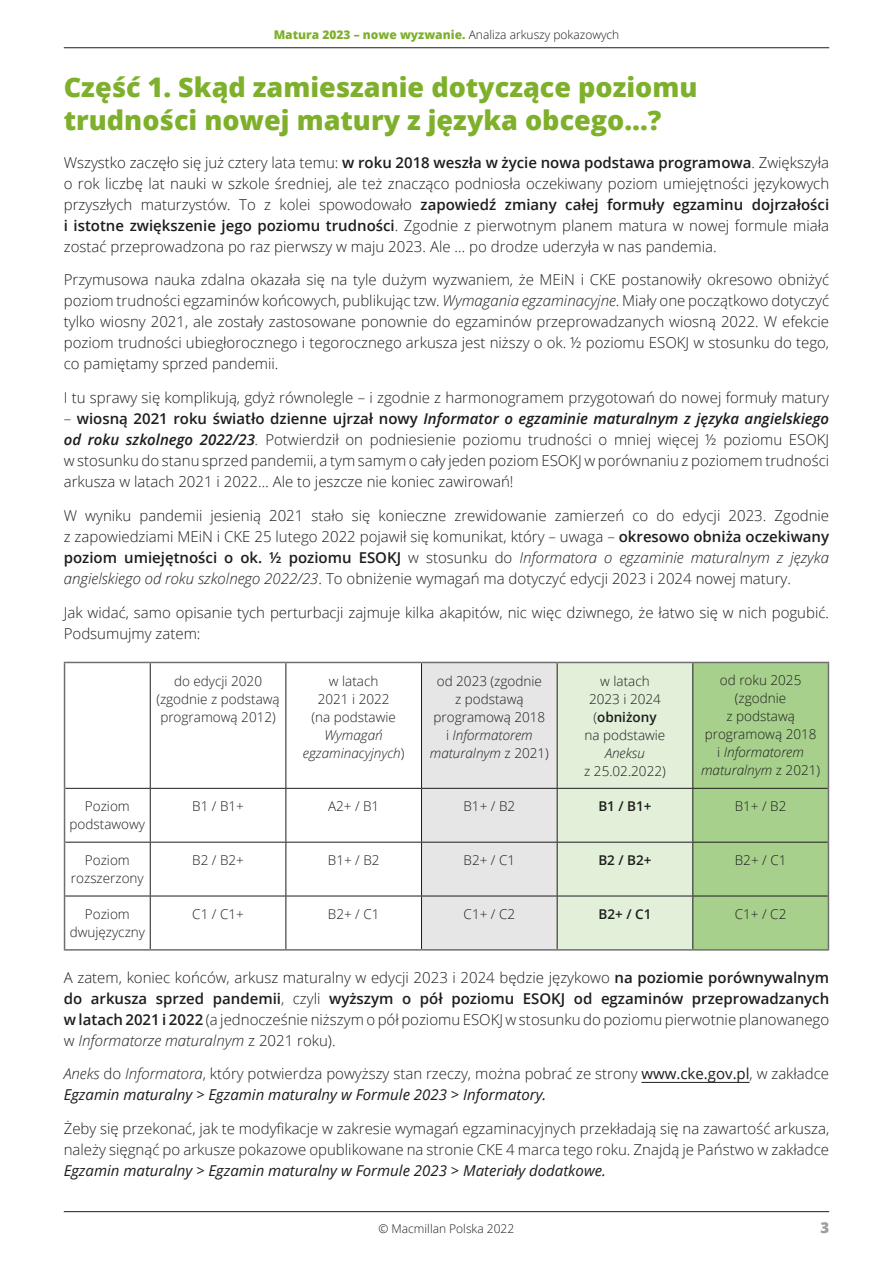
<style>
.page{position:relative;width:893px;height:1263px;background:#fff}
.page>*{position:absolute;margin:0;border:0;box-sizing:border-box;transform-origin:0 0}
.t1{font:800 27px/32.4px "Open Sans";color:#7eb02b}
.t2{font:300 15px/21px "Open Sans";color:#1d1d1b;text-align:justify}
.t3{font:italic 15px "Open Sans";color:#1d1d1b}
.t4{font:800 15px "Open Sans";color:#9d9d9c}
.t5{font:300 13.5px/18px "Open Sans";color:#1d1d1b;text-align:center}
.t6{font:italic 300 13.5px/18px "Open Sans";color:#1d1d1b;text-align:center}
.t7{font:600 13.5px "Open Sans";color:#1d1d1b}
.t8{font:800 12px "Open Sans";color:#7eb02b}
.t9{font:300 12px "Open Sans";color:#1d1d1b}
.s1{font-weight:300;color:#1d1d1b}
.s2{font-weight:600}
.s3{font-style:italic}
.s4{font-weight:600;font-style:italic}
.s5{font-style:normal}
.s6{font-weight:400}
.s7{font-weight:400;font-style:italic}
</style>
<div class="page">
<hr style="left:64px;top:47px;width:765px;height:1px;background:#1d1d1b">
<hr style="left:64px;top:1211px;width:765px;height:1px;background:#1d1d1b">
<hr style="left:641px;top:1082px;width:109px;height:1px;background:#1d1d1b">
<svg style="left:422px;top:663px;width:406px;height:286px;background:#cfe0c3"></svg>
<hr style="left:64px;top:662px;width:86px;height:1px;background:#706f6f">
<hr style="left:64px;top:663px;width:1px;height:125px;background:#706f6f">
<hr style="left:150px;top:662px;width:136px;height:1px;background:#706f6f">
<hr style="left:286px;top:662px;width:135px;height:1px;background:#706f6f">
<hr style="left:421px;top:662px;width:136px;height:1px;background:#706f6f">
<hr style="left:557px;top:662px;width:136px;height:1px;background:#706f6f">
<hr style="left:693px;top:662px;width:136px;height:1px;background:#706f6f">
<hr style="left:828px;top:663px;width:1px;height:125px;background:#706f6f">
<hr style="left:64px;top:788px;width:1px;height:54px;background:#706f6f">
<hr style="left:828px;top:788px;width:1px;height:54px;background:#706f6f">
<hr style="left:64px;top:842px;width:1px;height:54px;background:#706f6f">
<hr style="left:828px;top:842px;width:1px;height:54px;background:#706f6f">
<hr style="left:64px;top:896px;width:1px;height:53px;background:#706f6f">
<hr style="left:828px;top:896px;width:1px;height:53px;background:#706f6f">
<hr style="left:64px;top:949px;width:86px;height:1px;background:#706f6f">
<hr style="left:150px;top:949px;width:136px;height:1px;background:#706f6f">
<hr style="left:286px;top:949px;width:135px;height:1px;background:#706f6f">
<hr style="left:421px;top:949px;width:136px;height:1px;background:#706f6f">
<hr style="left:557px;top:949px;width:136px;height:1px;background:#706f6f">
<hr style="left:693px;top:949px;width:136px;height:1px;background:#706f6f">
<hr style="left:150px;top:663px;width:1px;height:125px;background:#1d1d1b">
<hr style="left:285px;top:663px;width:1px;height:125px;background:#1d1d1b">
<hr style="left:421px;top:663px;width:1px;height:125px;background:#1d1d1b">
<hr style="left:557px;top:663px;width:1px;height:125px;background:#1d1d1b">
<hr style="left:692px;top:663px;width:1px;height:125px;background:#1d1d1b">
<hr style="left:65px;top:788px;width:85px;height:1px;background:#1d1d1b">
<hr style="left:150px;top:788px;width:136px;height:1px;background:#1d1d1b">
<hr style="left:150px;top:789px;width:1px;height:53px;background:#1d1d1b">
<hr style="left:286px;top:788px;width:135px;height:1px;background:#1d1d1b">
<hr style="left:285px;top:789px;width:1px;height:53px;background:#1d1d1b">
<hr style="left:421px;top:788px;width:136px;height:1px;background:#1d1d1b">
<hr style="left:421px;top:789px;width:1px;height:53px;background:#1d1d1b">
<hr style="left:557px;top:788px;width:136px;height:1px;background:#1d1d1b">
<hr style="left:557px;top:789px;width:1px;height:53px;background:#1d1d1b">
<hr style="left:693px;top:788px;width:135px;height:1px;background:#1d1d1b">
<hr style="left:692px;top:789px;width:1px;height:53px;background:#1d1d1b">
<hr style="left:65px;top:842px;width:85px;height:1px;background:#1d1d1b">
<hr style="left:150px;top:842px;width:136px;height:1px;background:#1d1d1b">
<hr style="left:150px;top:842px;width:1px;height:54px;background:#1d1d1b">
<hr style="left:286px;top:842px;width:135px;height:1px;background:#1d1d1b">
<hr style="left:285px;top:842px;width:1px;height:54px;background:#1d1d1b">
<hr style="left:421px;top:842px;width:136px;height:1px;background:#1d1d1b">
<hr style="left:421px;top:842px;width:1px;height:54px;background:#1d1d1b">
<hr style="left:557px;top:842px;width:136px;height:1px;background:#1d1d1b">
<hr style="left:557px;top:842px;width:1px;height:54px;background:#1d1d1b">
<hr style="left:693px;top:842px;width:135px;height:1px;background:#1d1d1b">
<hr style="left:692px;top:842px;width:1px;height:54px;background:#1d1d1b">
<hr style="left:65px;top:896px;width:85px;height:1px;background:#1d1d1b">
<hr style="left:150px;top:896px;width:136px;height:1px;background:#1d1d1b">
<hr style="left:150px;top:896px;width:1px;height:53px;background:#1d1d1b">
<hr style="left:286px;top:896px;width:135px;height:1px;background:#1d1d1b">
<hr style="left:285px;top:896px;width:1px;height:53px;background:#1d1d1b">
<hr style="left:421px;top:896px;width:136px;height:1px;background:#1d1d1b">
<hr style="left:421px;top:896px;width:1px;height:53px;background:#1d1d1b">
<hr style="left:557px;top:896px;width:136px;height:1px;background:#1d1d1b">
<hr style="left:557px;top:896px;width:1px;height:53px;background:#1d1d1b">
<hr style="left:693px;top:896px;width:135px;height:1px;background:#1d1d1b">
<hr style="left:692px;top:896px;width:1px;height:53px;background:#1d1d1b">
<p class="t8" style="left:274px;top:25px;width:347px">Matura 2023 – nowe wyzwanie. <span class="s1">Analiza arkuszy pokazowych</span></p>
<h1 class="t1" style="left:64px;top:70px;width:635px">Część 1. Skąd zamieszanie dotyczące poziomu trudności nowej matury z języka obcego…?</h1>
<p class="t2" style="left:64px;top:151px;width:767px">Wszystko zaczęło się już cztery lata temu: <span class="s2">w roku 2018 weszła w życie nowa podstawa programowa</span>. Zwiększyła o rok liczbę lat nauki w szkole średniej, ale też znacząco podniosła oczekiwany poziom umiejętności językowych przyszłych maturzystów. To z kolei spowodowało <span class="s2">zapowiedź zmiany całej formuły egzaminu dojrzałości i istotne zwiększenie jego poziomu trudności</span>. Zgodnie z pierwotnym planem matura w nowej formule miała zostać przeprowadzona po raz pierwszy w maju 2023. Ale … po drodze uderzyła w nas pandemia.</p>
<p class="t2" style="left:64px;top:269px;width:767px">Przymusowa nauka zdalna okazała się na tyle dużym wyzwaniem, że MEiN i CKE postanowiły okresowo obniżyć poziom trudności egzaminów końcowych, publikując tzw. <span class="s3">Wymagania egzaminacyjne</span>. Miały one początkowo dotyczyć tylko wiosny 2021, ale zostały zastosowane ponownie do egzaminów przeprowadzanych wiosną 2022. W efekcie poziom trudności ubiegłorocznego i tegorocznego arkusza jest niższy o ok. ½ poziomu ESOKJ w stosunku do tego, co pamiętamy sprzed pandemii.</p>
<p class="t2" style="left:64px;top:387px;width:767px">I tu sprawy się komplikują, gdyż równolegle – i zgodnie z harmonogramem przygotowań do nowej formuły matury</p>
<p class="t2" style="left:64px;top:408px;width:767px">– <span class="s2">wiosną 2021 roku światło dzienne ujrzał nowy</span> <span class="s4">Informator o egzaminie maturalnym z języka angielskiego od roku szkolnego 2022/23</span><span class="s3">.</span> Potwierdził on podniesienie poziomu trudności o mniej więcej ½ poziomu ESOKJ w stosunku do stanu sprzed pandemii, a tym samym o cały jeden poziom ESOKJ w porównaniu z poziomem trudności arkusza w latach 2021 i 2022… Ale to jeszcze nie koniec zawirowań!</p>
<p class="t2" style="left:64px;top:505px;width:767px">W wyniku pandemii jesienią 2021 stało się konieczne zrewidowanie zamierzeń co do edycji 2023. Zgodnie z zapowiedziami MEiN i CKE 25 lutego 2022 pojawił się komunikat, który – uwaga – <span class="s2">okresowo obniża oczekiwany poziom umiejętności o ok. ½ poziomu ESOKJ</span> w stosunku do <span class="s3">Informatora o egzaminie maturalnym z języka angielskiego od roku szkolnego 2022/23</span>. To obniżenie wymagań ma dotyczyć edycji 2023 i 2024 nowej matury.</p>
<p class="t2" style="left:64px;top:601px;width:767px">Jak widać, samo opisanie tych perturbacji zajmuje kilka akapitów, nic więc dziwnego, że łatwo się w nich pogubić.<br>Podsumujmy zatem:</p>
<p class="t5" style="left:156px;top:671px;width:125px">do edycji 2020 (zgodnie z podstawą programową 2012)</p>
<p class="t5" style="left:311px;top:671px;width:86px">w latach<br>2021 i 2022 (na podstawie</p>
<p class="t6" style="left:303px;top:725px;width:103px">Wymagań egzaminacyjnych<span class="s5">)</span></p>
<p class="t5" style="left:701px;top:671px;width:121px">od roku 2025 (zgodnie<br>z podstawą programową 2018<br>i <span class="s3">Informatorem maturalnym</span> z 2021)</p>
<p class="t5" style="left:430px;top:671px;width:121px">od 2023 (zgodnie<br>z podstawą programową 2018<br>i <span class="s3">Informatorem maturalnym</span> z 2021)</p>
<p class="t5" style="left:585px;top:671px;width:82px">w latach<br>2023 i 2024 (<span class="s2">obniżony </span>na podstawie</p>
<p class="t6" style="left:605px;top:743px;width:41px">Aneksu</p>
<p class="t5" style="left:584px;top:761px;width:83px">z 25.02.2022)</p>
<p class="t5" style="left:70px;top:797px;width:77px">Poziom podstawowy</p>
<p class="t5" style="left:192px;top:797px;width:53px">B1 / B1+</p>
<p class="t5" style="left:328px;top:797px;width:53px">A2+ / B1</p>
<p class="t5" style="left:463px;top:797px;width:53px">B1+ / B2</p>
<p class="t7" style="left:598px;top:797px;width:55px">B1 / B1+</p>
<p class="t5" style="left:735px;top:797px;width:53px">B1+ / B2</p>
<p class="t5" style="left:71px;top:851px;width:74px">Poziom rozszerzony</p>
<p class="t5" style="left:192px;top:851px;width:53px">B2 / B2+</p>
<p class="t5" style="left:328px;top:851px;width:53px">B1+ / B2</p>
<p class="t5" style="left:464px;top:851px;width:53px">B2+ / C1</p>
<p class="t7" style="left:598px;top:851px;width:55px">B2 / B2+</p>
<p class="t5" style="left:735px;top:851px;width:53px">B2+ / C1</p>
<p class="t5" style="left:70px;top:905px;width:77px">Poziom dwujęzyczny</p>
<p class="t5" style="left:192px;top:905px;width:53px">C1 / C1+</p>
<p class="t5" style="left:328px;top:905px;width:53px">B2+ / C1</p>
<p class="t5" style="left:464px;top:905px;width:53px">C1+ / C2</p>
<p class="t7" style="left:599px;top:905px;width:54px">B2+ / C1</p>
<p class="t5" style="left:735px;top:905px;width:53px">C1+ / C2</p>
<p class="t2" style="left:64px;top:966px;width:767px">A zatem, koniec końców, arkusz maturalny w edycji 2023 i 2024 będzie językowo <span class="s2">na poziomie porównywalnym do arkusza sprzed pandemii</span>, czyli <span class="s2">wyższym o pół poziomu ESOKJ od egzaminów przeprowadzanych w latach 2021 i 2022</span> (a jednocześnie niższym o pół poziomu ESOKJ w stosunku do poziomu pierwotnie planowanego w <span class="s3">Informatorze maturalnym</span> z 2021 roku).</p>
<p class="t2" style="left:64px;top:1063px;width:767px"><span class="s3">Aneks</span> do <span class="s3">Informatora</span>, który potwierdza powyższy stan rzeczy, można pobrać ze strony <span class="s6">www.cke.gov.pl</span>, w zakładce<br><span class="s7">Egzamin maturalny &gt; Egzamin maturalny w Formule 2023 &gt; Informatory.</span></p>
<p class="t2" style="left:64px;top:1118px;width:767px">Żeby się przekonać, jak te modyfikacje w zakresie wymagań egzaminacyjnych przekładają się na zawartość arkusza, należy sięgnąć po arkusze pokazowe opublikowane na stronie CKE 4 marca tego roku. Znajdą je Państwo w zakładce</p>
<p class="t3" style="left:64px;top:1160px;width:544px">Egzamin maturalny &gt; Egzamin maturalny w Formule 2023 &gt; Materiały dodatkowe.</p>
<p class="t9" style="left:378px;top:1220px;width:137px">© Macmillan Polska 2022</p>
<p class="t4" style="left:820px;top:1216px;width:10px">3</p>
</div>
